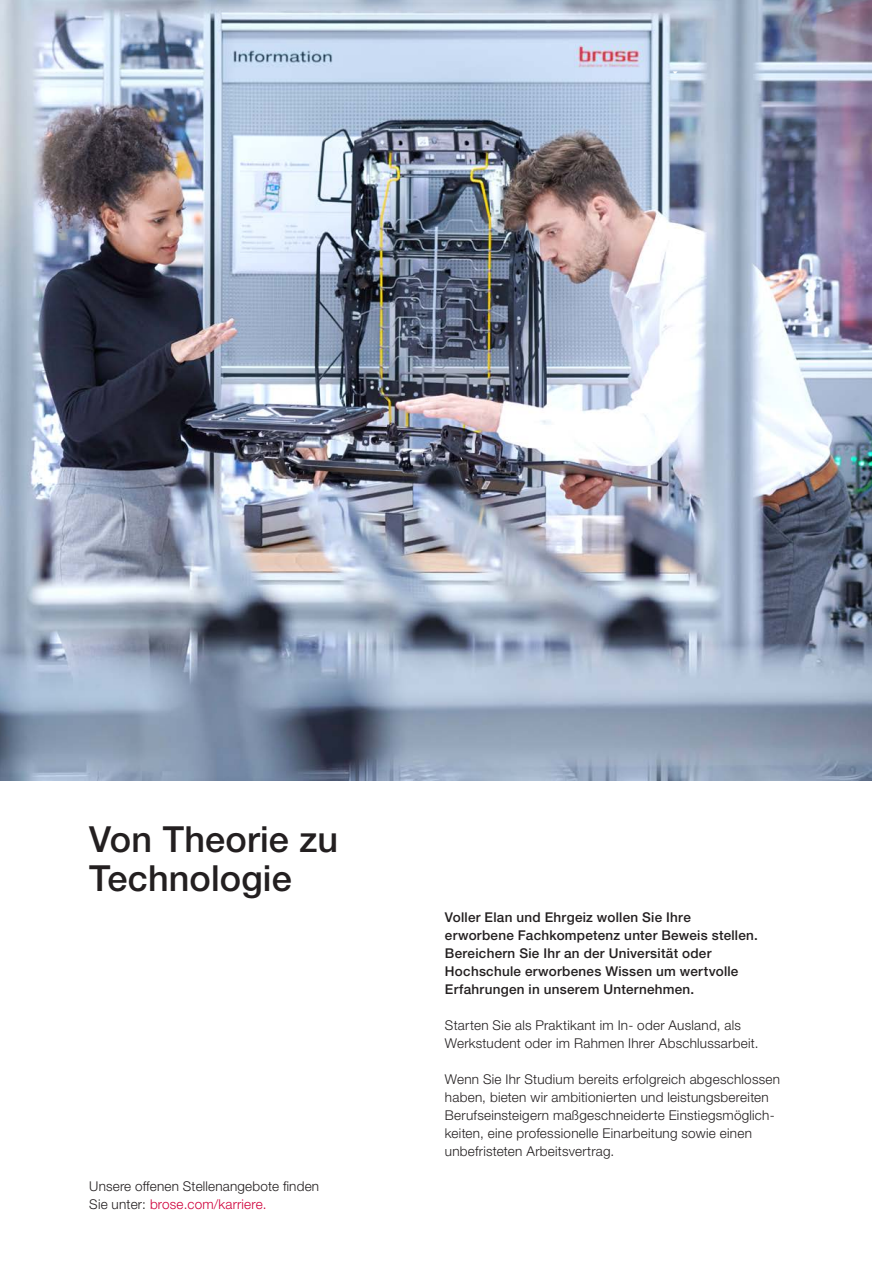
<style>
.page{position:relative;width:872px;height:1263px;background:#fff}
.page>*{position:absolute;margin:0;border:0;box-sizing:border-box;transform-origin:0 0}
.t1{font:500 36px/39px "Helvetica Neue LT Pro";letter-spacing:.005em;color:#231f20}
.t2{font:300 13.5px/18px "Helvetica Neue LT Pro";letter-spacing:.02em;color:#231f20}
.t3{font:500 13.5px/18px "Helvetica Neue LT Pro";letter-spacing:.02em;color:#231f20}
.s1{color:#cf013b}
</style>
<div class="page">
<img style="left:0;top:0;width:872px;height:780px">
<h1 class="t1" style="left:89px;top:819px;width:250px">Von Theorie zu<br>Technologie</h1>
<p class="t2" style="left:89px;top:1177px;width:231px">Unsere offenen Stellenangebote finden<br>Sie unter: <span class="s1">brose.com/karriere.</span></p>
<p class="t3" style="left:445px;top:908px;width:314px">Voller Elan und Ehrgeiz wollen Sie Ihre erworbene Fachkompetenz unter Beweis stellen.<br>Bereichern Sie Ihr an der Universität oder Hochschule erworbenes Wissen um wertvolle Erfahrungen in unserem Unternehmen.</p>
<p class="t2" style="left:445px;top:1016px;width:315px">Starten Sie als Praktikant im In- oder Ausland, als<br>Werkstudent oder im Rahmen Ihrer Abschlussarbeit.</p>
<p class="t2" style="left:445px;top:1070px;width:337px">Wenn Sie Ihr Studium bereits erfolgreich abgeschlossen haben, bieten wir ambitionierten und leistungsbereiten Berufseinsteigern maßgeschneiderte Einstiegsmöglich&shy;keiten, eine professionelle Einarbeitung sowie einen unbefristeten Arbeitsvertrag.</p>
</div>
